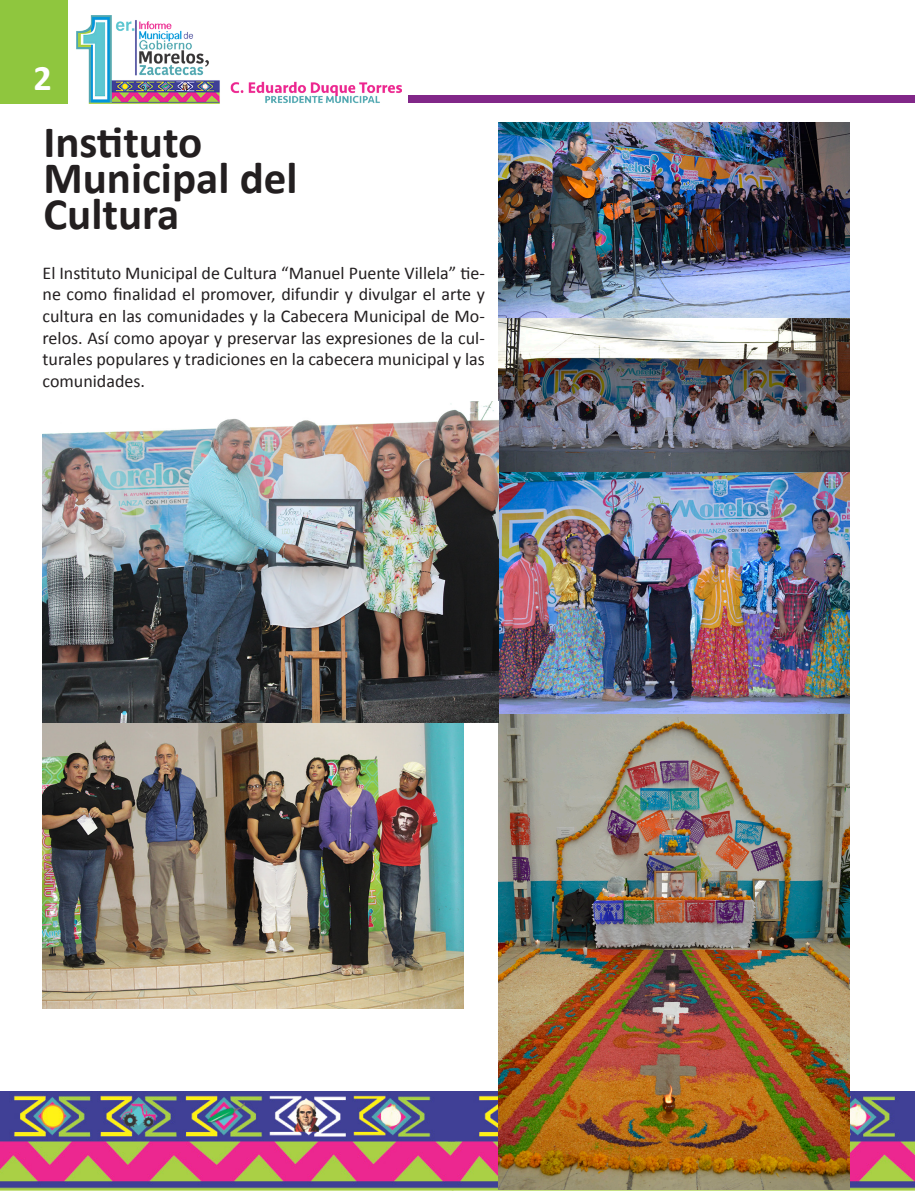
<style>
.page{position:relative;width:915px;height:1191px;background:#fff}
.page>*{position:absolute;margin:0;border:0;box-sizing:border-box;transform-origin:0 0}
.t1{font:700 45px "Calibri";color:#231f20}
.t2{font:700 36px "Calibri";color:#fff}
.t3{font:18px/21.6px "Calibri";color:#231f20;text-align:justify}
</style>
<div class="page">
<div style="left:0;top:0;width:68px;height:103px;background:#8fc63e"></div>
<img style="left:0;top:1091px;width:914px;height:100px">
<div style="left:408px;top:95px;width:506px;height:7px;background:#812788"></div>
<img style="left:76px;top:16px;width:325px;height:87px">
<img style="left:498px;top:471px;width:351px;height:718px">
<img style="left:499px;top:311px;width:350px;height:160px">
<img style="left:498px;top:123px;width:350px;height:194px">
<img style="left:43px;top:722px;width:420px;height:286px">
<img style="left:43px;top:402px;width:456px;height:320px">
<p class="t2" style="left:33px;top:55px;width:20px">2</p>
<p class="t1" style="left:43px;top:113px;width:161px">Instituto</p>
<p class="t1" style="left:43px;top:149px;width:256px">Municipal del</p>
<p class="t1" style="left:43px;top:185px;width:138px">Cultura</p>
<p class="t3" style="left:43px;top:262px;width:443px">El Instituto Municipal de Cultura “Manuel Puente Villela” tie&shy;ne como finalidad el promover, difundir y divulgar el arte y cultura en las comunidades y la Cabecera Municipal de Mo&shy;relos. Así como apoyar y preservar las expresiones de la cul&shy;turales populares y tradiciones en la cabecera municipal y las comunidades.</p>
</div>
